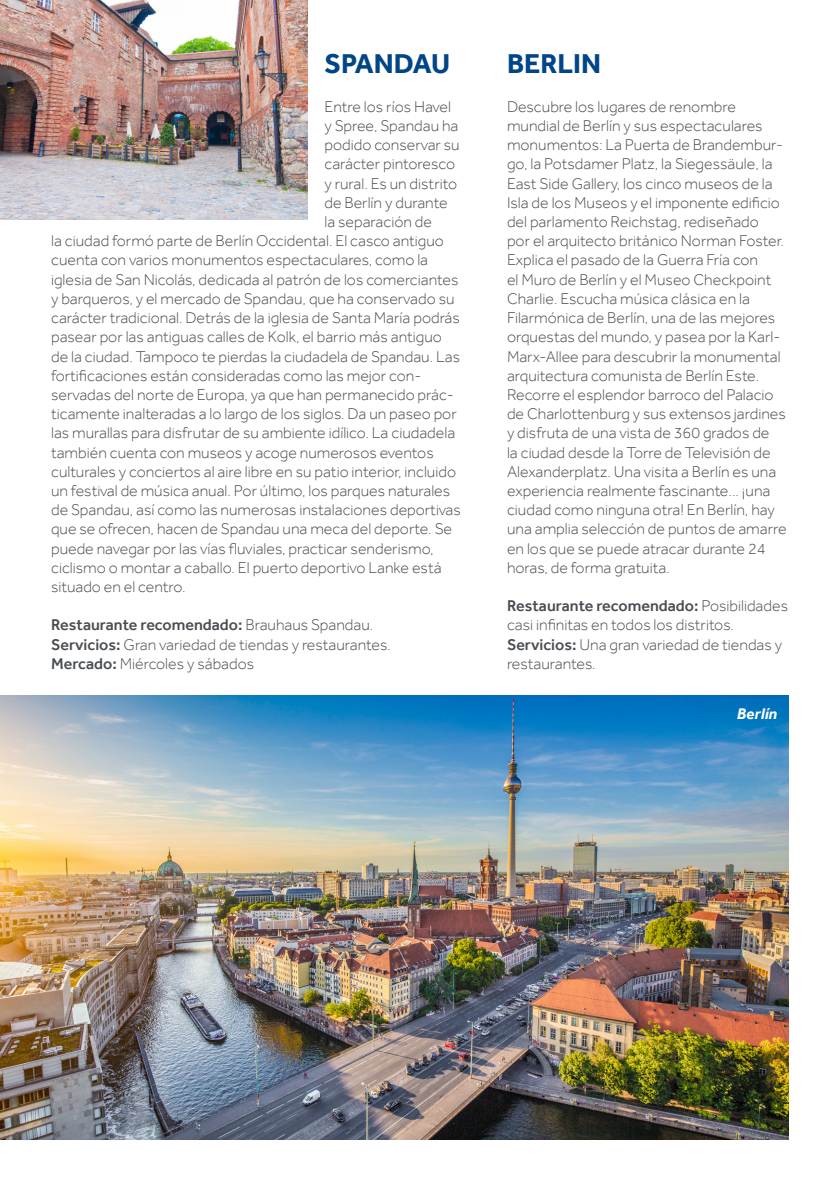
<style>
.page{position:relative;width:840px;height:1191px;background:#fff}
.page>*{position:absolute;margin:0;border:0;box-sizing:border-box;transform-origin:0 0}
.t1{font:700 28px "Effra";color:#004587}
.t2{font:300 16px/19.2px "Effra";color:#484d52}
.t3{font:italic 700 15.8px "Effra";color:#fff}
.s1{font-weight:500}
</style>
<div class="page">
<img style="left:0;top:695px;width:788px;height:445px">
<img style="left:0;top:0;width:307px;height:219px">
<h1 class="t1" style="left:324px;top:47px;width:127px">SPANDAU</h1>
<p class="t2" style="left:324px;top:97px;width:128px">Entre los ríos Havel</p>
<p class="t2" style="left:324px;top:116px;width:135px">y Spree, Spandau ha</p>
<p class="t2" style="left:324px;top:135px;width:137px">podido conservar su</p>
<p class="t2" style="left:324px;top:154px;width:132px">carácter pintoresco</p>
<p class="t2" style="left:324px;top:174px;width:134px">y rural. Es un distrito</p>
<p class="t2" style="left:324px;top:193px;width:125px">de Berlín y durante</p>
<p class="t2" style="left:324px;top:212px;width:109px">la separación de</p>
<p class="t2" style="left:51px;top:231px;width:394px">la ciudad formó parte de Berlín Occidental. El casco antiguo</p>
<p class="t2" style="left:51px;top:250px;width:378px">cuenta con varios monumentos espectaculares, como la</p>
<p class="t2" style="left:51px;top:270px;width:408px">iglesia de San Nicolás, dedicada al patrón de los comerciantes</p>
<p class="t2" style="left:51px;top:289px;width:405px">y barqueros, y el mercado de Spandau, que ha conservado su</p>
<p class="t2" style="left:51px;top:308px;width:410px">carácter tradicional. Detrás de la iglesia de Santa María podrás</p>
<p class="t2" style="left:51px;top:327px;width:392px">pasear por las antiguas calles de Kolk, el barrio más antiguo</p>
<p class="t2" style="left:51px;top:346px;width:410px">de la ciudad. Tampoco te pierdas la ciudadela de Spandau. Las</p>
<p class="t2" style="left:51px;top:366px;width:371px">fortificaciones están consideradas como las mejor con-</p>
<p class="t2" style="left:51px;top:385px;width:404px">servadas del norte de Europa, ya que han permanecido prác-</p>
<p class="t2" style="left:51px;top:404px;width:407px">ticamente inalteradas a lo largo de los siglos. Da un paseo por</p>
<p class="t2" style="left:51px;top:423px;width:405px">las murallas para disfrutar de su ambiente idílico. La ciudadela</p>
<p class="t2" style="left:51px;top:442px;width:384px">también cuenta con museos y acoge numerosos eventos</p>
<p class="t2" style="left:51px;top:462px;width:406px">culturales y conciertos al aire libre en su patio interior, incluido</p>
<p class="t2" style="left:51px;top:481px;width:400px">un festival de música anual. Por último, los parques naturales</p>
<p class="t2" style="left:51px;top:500px;width:411px">de Spandau, así como las numerosas instalaciones deportivas</p>
<p class="t2" style="left:51px;top:519px;width:402px">que se ofrecen, hacen de Spandau una meca del deporte. Se</p>
<p class="t2" style="left:51px;top:538px;width:384px">puede navegar por las vías fluviales, practicar senderismo,</p>
<p class="t2" style="left:51px;top:558px;width:392px">ciclismo o montar a caballo. El puerto deportivo Lanke está</p>
<p class="t2" style="left:51px;top:577px;width:136px">situado en el centro.</p>
<p class="t2" style="left:51px;top:615px;width:341px"><span class="s1">Restaurante recomendado:</span> Brauhaus Spandau.<br><span class="s1">Servicios:</span> Gran variedad de tiendas y restaurantes.<br><span class="s1">Mercado:</span> Miércoles y sábados</p>
<h1 class="t1" style="left:506px;top:47px;width:95px">BERLIN</h1>
<p class="t2" style="left:506px;top:97px;width:281px">Descubre los lugares de renombre mundial de Berlín y sus espectaculares monumentos: La Puerta de Brandembur&shy;go, la Potsdamer Platz, la Siegessäule, la East Side Gallery, los cinco museos de la Isla de los Museos y el imponente edificio del parlamento Reichstag, rediseñado<br>por el arquitecto británico Norman Foster.<br>Explica el pasado de la Guerra Fría con<br>el Muro de Berlín y el Museo Checkpoint Charlie. Escucha música clásica en la Filarmónica de Berlín, una de las mejores orquestas del mundo, y pasea por la Karl-Marx-Allee para descubrir la monumental arquitectura comunista de Berlín Este.<br>Recorre el esplendor barroco del Palacio de Charlottenburg y sus extensos jardines y disfruta de una vista de 360 grados de<br>la ciudad desde la Torre de Televisión de Alexanderplatz. Una visita a Berlín es una experiencia realmente fascinante... ¡una ciudad como ninguna otra! En Berlín, hay una amplia selección de puntos de amarre en los que se puede atracar durante 24 horas, de forma gratuita.</p>
<p class="t2" style="left:506px;top:596px;width:282px"><span class="s1">Restaurante recomendado:</span> Posibilidades casi infinitas en todos los distritos.<br><span class="s1">Servicios:</span> Una gran variedad de tiendas y restaurantes.</p>
<p class="t3" style="left:736px;top:704px;width:42px">Berlín</p>
</div>
